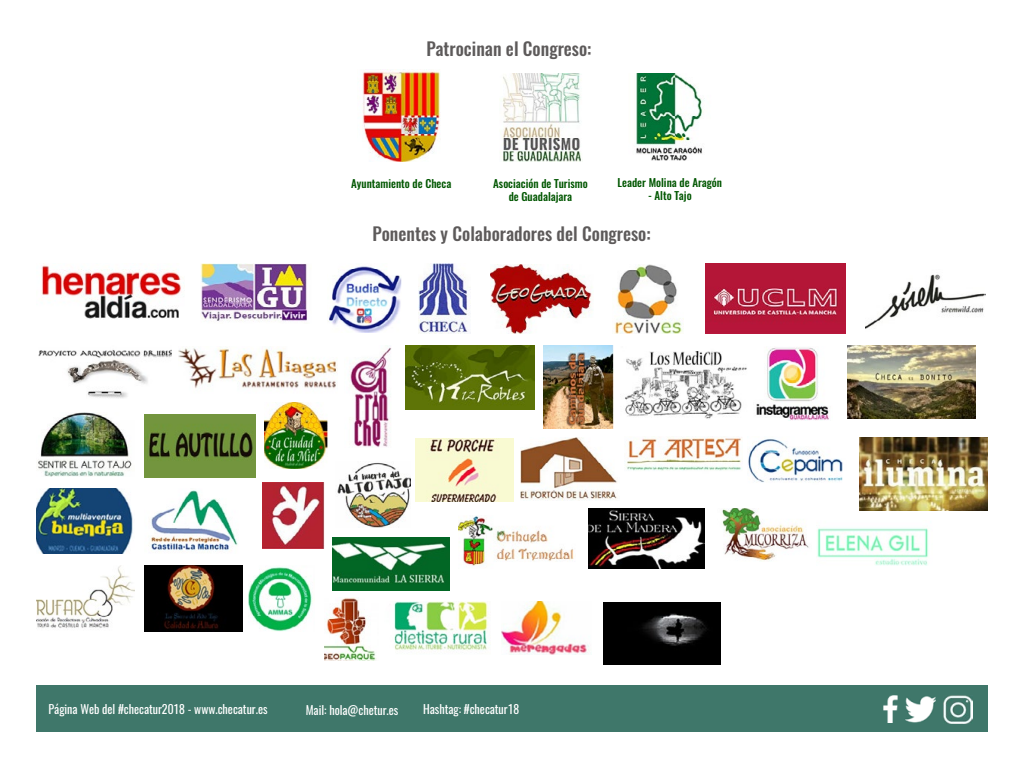
<style>
.page{position:relative;width:1024px;height:768px;background:#fff}
.page>*{position:absolute;margin:0;border:0;box-sizing:border-box;transform-origin:0 0}
.t1{font:500 18px "Oswald";color:#5d5a5a}
.t2{font:12px "Oswald";color:#fff}
.t3{font:500 11px/13.2px "Oswald";color:#005600;text-align:center}
</style>
<div class="page">
<img style="left:362px;top:69px;width:78px;height:92px">
<img style="left:502px;top:74px;width:79px;height:88px">
<img style="left:41px;top:264px;width:140px;height:55px">
<img style="left:200px;top:263px;width:107px;height:59px">
<img style="left:328px;top:266px;width:74px;height:66px">
<img style="left:419px;top:263px;width:52px;height:70px">
<img style="left:490px;top:264px;width:102px;height:69px">
<img style="left:614px;top:264px;width:69px;height:69px">
<img style="left:705px;top:264px;width:141px;height:69px">
<img style="left:865px;top:274px;width:121px;height:55px">
<img style="left:179px;top:348px;width:158px;height:41px">
<img style="left:350px;top:347px;width:42px;height:101px">
<img style="left:38px;top:350px;width:133px;height:48px">
<img style="left:406px;top:346px;width:129px;height:64px">
<img style="left:543px;top:346px;width:71px;height:83px">
<img style="left:625px;top:351px;width:122px;height:68px">
<img style="left:756px;top:347px;width:73px;height:74px">
<img style="left:847px;top:346px;width:128px;height:73px">
<img style="left:38px;top:413px;width:94px;height:63px">
<img style="left:145px;top:414px;width:110px;height:64px">
<img style="left:265px;top:403px;width:63px;height:66px">
<img style="left:416px;top:438px;width:98px;height:64px">
<img style="left:337px;top:462px;width:73px;height:65px">
<img style="left:520px;top:437px;width:97px;height:64px">
<img style="left:626px;top:436px;width:116px;height:35px">
<img style="left:748px;top:438px;width:95px;height:45px">
<img style="left:860px;top:437px;width:128px;height:73px">
<img style="left:36px;top:488px;width:97px;height:66px">
<img style="left:148px;top:490px;width:90px;height:61px">
<div style="left:36px;top:686px;width:952px;height:46px;background:#3f776a"></div>
<img style="left:906px;top:696px;width:30px;height:26px">
<img style="left:883px;top:696px;width:15px;height:27px">
<img style="left:944px;top:695px;width:28px;height:29px">
<img style="left:262px;top:482px;width:63px;height:66px">
<img style="left:36px;top:565px;width:98px;height:63px">
<img style="left:144px;top:565px;width:98px;height:66px">
<img style="left:249px;top:567px;width:63px;height:64px">
<img style="left:333px;top:537px;width:117px;height:53px">
<img style="left:459px;top:516px;width:115px;height:50px">
<img style="left:588px;top:509px;width:117px;height:60px">
<img style="left:722px;top:509px;width:87px;height:52px">
<img style="left:817px;top:528px;width:112px;height:37px">
<img style="left:325px;top:597px;width:51px;height:63px">
<img style="left:394px;top:601px;width:95px;height:49px">
<img style="left:502px;top:601px;width:87px;height:53px">
<img style="left:603px;top:603px;width:117px;height:62px">
<img style="left:636px;top:73px;width:67px;height:88px">
<h1 class="t1" style="left:426px;top:36px;width:167px">Patrocinan el Congreso:</h1>
<p class="t3" style="left:618px;top:176px;width:106px">Leader Molina de Aragón</p>
<p class="t3" style="left:648px;top:189px;width:45px">- Alto Tajo</p>
<p class="t3" style="left:351px;top:177px;width:102px">Ayuntamiento de Checa</p>
<p class="t3" style="left:493px;top:177px;width:96px">Asociación de Turismo de Guadalajara</p>
<h1 class="t1" style="left:373px;top:221px;width:280px">Ponentes y Colaboradores del Congreso:</h1>
<p class="t2" style="left:48px;top:701px;width:221px">Página Web del #checatur2018 - www.checatur.es</p>
<p class="t2" style="left:306px;top:701px;width:94px">Mail: hola@chetur.es</p>
<p class="t2" style="left:423px;top:701px;width:98px">Hashtag: #checatur18</p>
</div>
